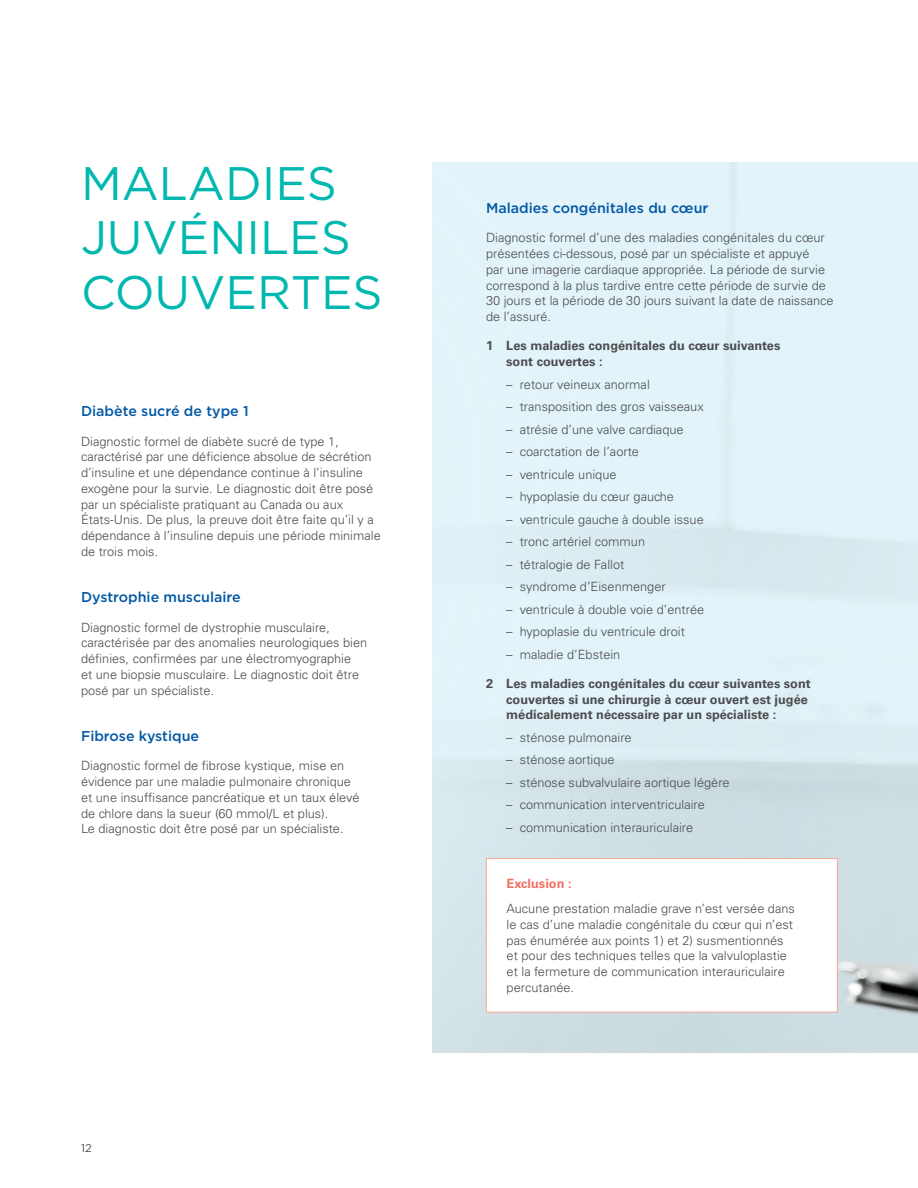
<style>
.page{position:relative;width:918px;height:1188px;background:#fff}
.page>*{position:absolute;margin:0;border:0;box-sizing:border-box;transform-origin:0 0}
.t1{font:46.95px/54.8px "Gotham";color:#00b8af}
.t2{font:500 14.25px "Gotham";color:#0158a6}
.t3{font:300 12.75px/15.8px "Univers";color:#4b4c4d}
.t4{font:700 12.75px/15.8px "Univers";color:#4b4c4d}
.t5{font:700 12.75px "Univers";color:#f26f62}
.t6{font:11.25px "Gotham";color:#4b4c4d}
</style>
<div class="page">
<img style="left:432px;top:162px;width:486px;height:891px">
<div style="left:486px;top:859px;width:351px;height:153px;background:#fff"></div>
<hr style="left:486px;top:858px;width:352px;height:1px;background:#f7a695">
<hr style="left:486px;top:859px;width:1px;height:153px;background:#f7a695">
<hr style="left:837px;top:859px;width:1px;height:153px;background:#f7a695">
<hr style="left:486px;top:1012px;width:352px;height:1px;background:#f7a695">
<h1 class="t1" style="left:81px;top:155px;width:303px">MALADIES<br>JUVÉNILES<br>COUVERTES</h1>
<p class="t2" style="left:81px;top:402px;width:169px">Diabète sucré de type 1</p>
<p class="t3" style="left:81px;top:433px;width:301px">Diagnostic formel de diabète sucré de type 1, caractérisé par une déficience absolue de sécrétion d’insuline et une dépendance continue à l’insuline exogène pour la survie. Le diagnostic doit être posé par un spécialiste pratiquant au Canada ou aux États-Unis. De plus, la preuve doit être faite qu’il y a dépendance à l’insuline depuis une période minimale de trois mois.</p>
<p class="t2" style="left:81px;top:588px;width:161px">Dystrophie musculaire</p>
<p class="t3" style="left:81px;top:619px;width:288px">Diagnostic formel de dystrophie musculaire, caractérisée par des anomalies neurologiques bien définies, confirmées par une électromyographie<br>et une biopsie musculaire. Le diagnostic doit être posé par un spécialiste.</p>
<p class="t2" style="left:81px;top:727px;width:120px">Fibrose kystique</p>
<p class="t3" style="left:81px;top:758px;width:280px">Diagnostic formel de fibrose kystique, mise en évidence par une maladie pulmonaire chronique et une insuffisance pancréatique et un taux élevé de chlore dans la sueur (60 mmol/L et plus).<br>Le diagnostic doit être posé par un spécialiste.</p>
<p class="t6" style="left:81px;top:1141px;width:12px">12</p>
<p class="t2" style="left:486px;top:199px;width:224px">Maladies congénitales du cœur</p>
<p class="t3" style="left:486px;top:230px;width:349px">Diagnostic formel d’une des maladies congénitales du cœur présentées ci-dessous, posé par un spécialiste et appuyé<br>par une imagerie cardiaque appropriée. La période de survie correspond à la plus tardive entre cette période de survie de 30 jours et la période de 30 jours suivant la date de naissance de l’assuré.</p>
<p class="t4" style="left:506px;top:338px;width:276px;text-indent:-20px">1 Les maladies congénitales du cœur suivantes sont couvertes :</p>
<p class="t3" style="left:506px;top:376px;width:145px">– retour veineux anormal</p>
<p class="t3" style="left:506px;top:399px;width:199px">– transposition des gros vaisseaux</p>
<p class="t3" style="left:506px;top:421px;width:179px">– atrésie d’une valve cardiaque</p>
<p class="t3" style="left:506px;top:444px;width:134px">– coarctation de l’aorte</p>
<p class="t3" style="left:506px;top:466px;width:112px">– ventricule unique</p>
<p class="t3" style="left:506px;top:489px;width:169px">– hypoplasie du cœur gauche</p>
<p class="t3" style="left:506px;top:511px;width:199px">– ventricule gauche à double issue</p>
<p class="t3" style="left:506px;top:534px;width:140px">– tronc artériel commun</p>
<p class="t3" style="left:506px;top:556px;width:120px">– tétralogie de Fallot</p>
<p class="t3" style="left:506px;top:579px;width:161px">– syndrome d’Eisenmenger</p>
<p class="t3" style="left:506px;top:601px;width:199px">– ventricule à double voie d’entrée</p>
<p class="t3" style="left:506px;top:624px;width:180px">– hypoplasie du ventricule droit</p>
<p class="t3" style="left:506px;top:646px;width:116px">– maladie d’Ebstein</p>
<p class="t4" style="left:506px;top:676px;width:306px;text-indent:-20px">2 Les maladies congénitales du cœur suivantes sont couvertes si une chirurgie à cœur ouvert est jugée médicalement nécessaire par un spécialiste :</p>
<p class="t3" style="left:506px;top:730px;width:127px">– sténose pulmonaire</p>
<p class="t3" style="left:506px;top:752px;width:110px">– sténose aortique</p>
<p class="t3" style="left:506px;top:775px;width:225px">– sténose subvalvulaire aortique légère</p>
<p class="t3" style="left:506px;top:797px;width:200px">– communication interventriculaire</p>
<p class="t3" style="left:506px;top:820px;width:189px">– communication interauriculaire</p>
<p class="t5" style="left:507px;top:876px;width:66px">Exclusion :</p>
<p class="t3" style="left:507px;top:901px;width:290px">Aucune prestation maladie grave n’est versée dans le cas d’une maladie congénitale du cœur qui n’est pas énumérée aux points 1) et 2) susmentionnés et pour des techniques telles que la valvuloplastie et la fermeture de communication interauriculaire percutanée.</p>
</div>
